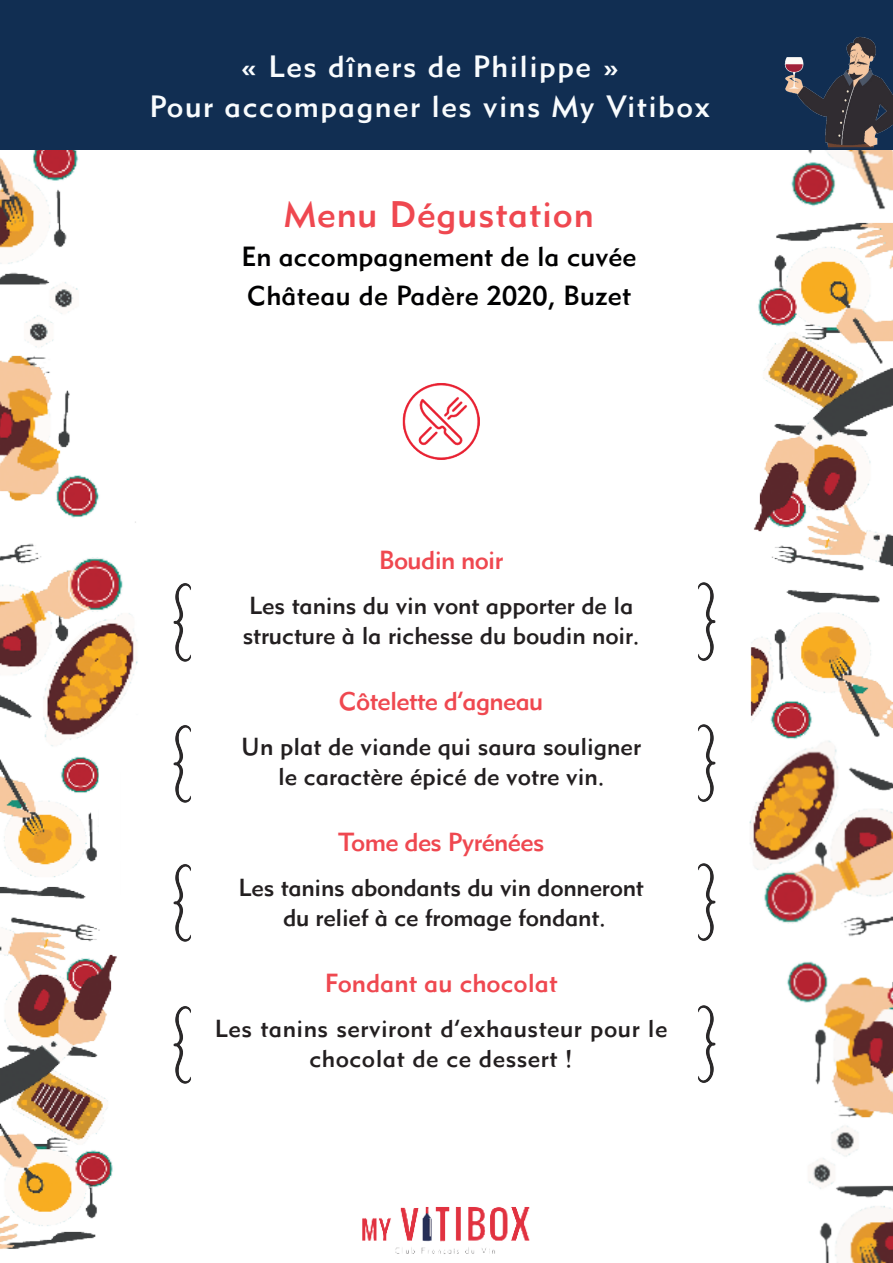
<style>
.page{position:relative;width:893px;height:1263px;background:#fff}
.page>*{position:absolute;margin:0;border:0;box-sizing:border-box;transform-origin:0 0}
.t1{font:36px "Metro Medium LT Two";letter-spacing:.025em;color:#ef4850}
.t2{font:30px/40.5px "Metro Medium LT Two";letter-spacing:.05em;color:#f9fcfe;text-align:center}
.t3{font:27px/39px "Metro Medium LT Two";color:#000001}
.t4{font:25.5px "Metro Medium LT Two";letter-spacing:-.025em;color:#ef4850}
.t5{font:25.5px "Metro Medium LT Two";color:#ef4850}
.t6{font:24px/30px "Metro Medium LT Two";letter-spacing:-.005em;color:#231f20;text-align:center}
.t7{font:24px/30px "Metro Medium LT Two";letter-spacing:.02em;color:#231f20;text-align:center}
</style>
<div class="page">
<img style="left:402px;top:383px;width:78px;height:77px">
<img style="left:0;top:810px;width:117px;height:439px">
<img style="left:0;top:150px;width:138px;height:660px">
<img style="left:705px;top:258px;width:187px;height:396px">
<img style="left:776px;top:150px;width:117px;height:108px">
<img style="left:749px;top:654px;width:144px;height:609px">
<div style="left:710px;top:943px;width:65px;height:319px;background:#fff"></div>
<div style="left:112px;top:198px;width:67px;height:321px;background:#fff"></div>
<div style="left:99px;top:752px;width:22px;height:150px;background:#fff"></div>
<div style="left:133px;top:678px;width:20px;height:36px;background:#fff"></div>
<div style="left:748px;top:757px;width:15px;height:44px;background:#fff"></div>
<div style="left:738px;top:587px;width:33px;height:44px;background:#fff"></div>
<div style="left:0;top:0;width:893px;height:150px;background:#112e52"></div>
<img style="left:362px;top:1207px;width:168px;height:47px">
<svg style="left:784px;top:36px;width:109px;height:113px"></svg>
<img style="left:173px;top:725px;width:18px;height:77px">
<img style="left:698px;top:724px;width:18px;height:78px">
<img style="left:173px;top:583px;width:18px;height:78px">
<img style="left:698px;top:583px;width:21px;height:78px">
<img style="left:173px;top:1006px;width:18px;height:78px">
<img style="left:698px;top:1005px;width:18px;height:78px">
<img style="left:173px;top:864px;width:18px;height:77px">
<img style="left:698px;top:863px;width:18px;height:78px">
<p class="t2" style="left:149px;top:46px;width:562px">« Les dîners de Philippe »<br>Pour accompagner les vins My Vitibox</p>
<h1 class="t1" style="left:284px;top:192px;width:311px">Menu Dégustation</h1>
<p class="t3" style="left:241px;top:237px;width:397px">En accompagnement de la cuvée<br>Château de Padère 2020, Buzet</p>
<p class="t4" style="left:379px;top:544px;width:126px">Boudin noir</p>
<p class="t6" style="left:243px;top:590px;width:398px;text-align:left">Les tanins du vin vont apporter de la structure à la richesse du boudin noir.</p>
<p class="t4" style="left:339px;top:685px;width:206px">Côtelette d’agneau</p>
<p class="t6" style="left:241px;top:731px;width:401px">Un plat de viande qui saura souligner le caractère épicé de votre vin.</p>
<p class="t4" style="left:338px;top:826px;width:208px">Tome des Pyrénées</p>
<p class="t6" style="left:238px;top:872px;width:407px">Les tanins abondants du vin donneront du relief à ce fromage fondant.</p>
<p class="t5" style="left:325px;top:967px;width:234px">Fondant au chocolat</p>
<p class="t7" style="left:215px;top:1013px;width:454px">Les tanins serviront d’exhausteur pour le chocolat de ce dessert !</p>
</div>
